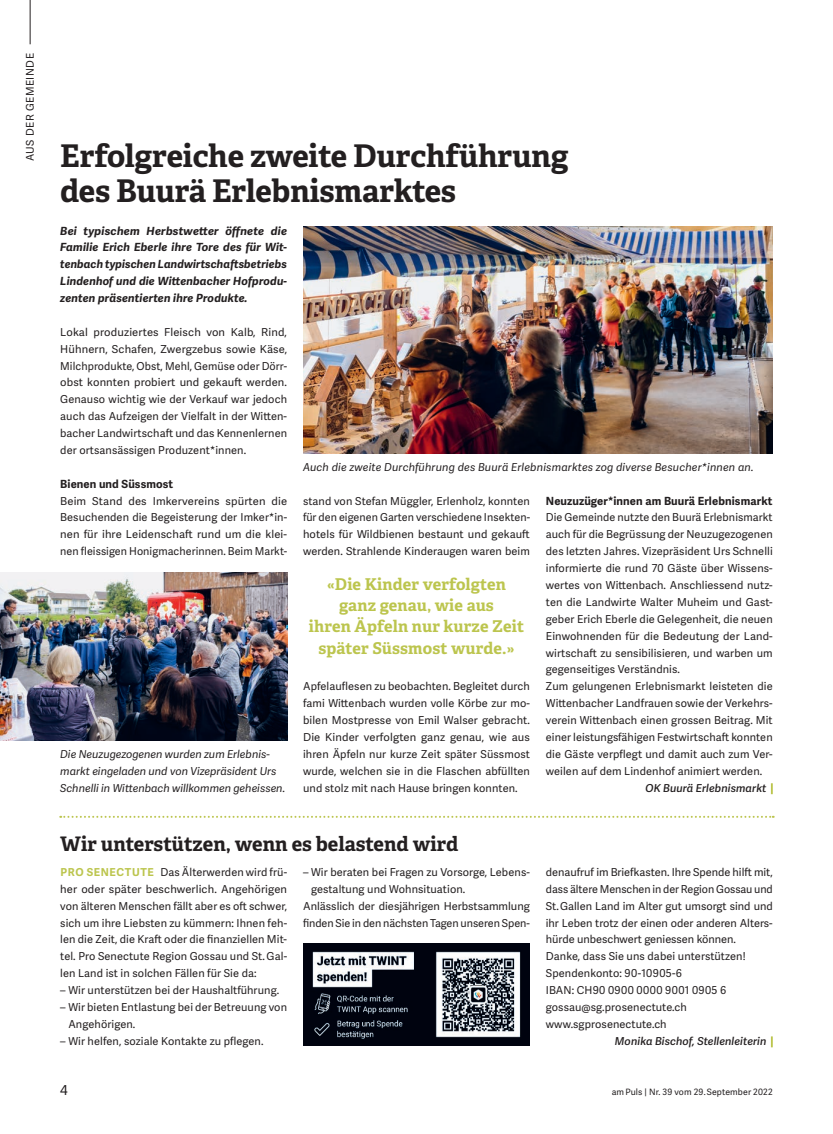
<style>
.page{position:relative;width:833px;height:1134px;background:#fff}
.page>*{position:absolute;margin:0;border:0;box-sizing:border-box;transform-origin:0 0}
.t1{font:700 31.25px/35px "Adelle";letter-spacing:-.005em;color:#231f20}
.t2{font:700 20px "Adelle";color:#231f20}
.t3{font:700 16.25px/21.2px "Adelle";letter-spacing:.01em;color:#bcc54e;text-align:center}
.t4{font:13.75px "Adelle Sans";color:#231f20}
.t5{font:italic 700 11.25px/16.9px "Adelle Sans";letter-spacing:.01em;color:#231f20;text-align:justify}
.t6{font:700 11.25px "Adelle Sans";letter-spacing:.01em;color:#231f20}
.t7{font:11px/16.9px "Adelle Sans";letter-spacing:.01em;color:#231f20;text-align:justify}
.t8{font:italic 11px/16.9px "Adelle Sans";color:#231f20}
.t9{font:italic 600 11px "Adelle Sans";letter-spacing:.005em;color:#231f20}
.t10{font:10.62px "Adelle Sans";letter-spacing:.05em;color:#231f20}
.t11{font:8.75px "Adelle Sans";letter-spacing:.01em;color:#231f20}
.s1{font-weight:700;color:#bcc54e}
</style>
<div class="page">
<hr style="left:30px;top:0;width:1px;height:44px;background:#231f20">
<img style="left:303px;top:226px;width:469px;height:228px">
<img style="left:0;top:572px;width:287px;height:169px">
<img style="left:303px;top:943px;width:227px;height:102px">
<svg style="left:60px;top:816px;width:713px;height:2px"></svg>
<p class="t10" style="left:24px;top:161px;width:110px;rotate:-90deg">AUS DER GEMEINDE</p>
<h1 class="t1" style="left:60px;top:139px;width:510px">Erfolgreiche zweite Durchführung des Buurä Erlebnismarktes</h1>
<p class="t5" style="left:60px;top:222px;width:228px">Bei typischem Herbstwetter öffnete die Familie Erich Eberle ihre Tore des für Wit&shy;tenbach typischen Landwirtschaftsbetriebs Lindenhof und die Wittenbacher Hofprodu&shy;zenten präsentierten ihre Produkte.</p>
<p class="t7" style="left:60px;top:324px;width:228px">Lokal produziertes Fleisch von Kalb, Rind, Hühnern, Schafen, Zwergzebus sowie Käse, Milchprodukte, Obst, Mehl, Gemüse oder Dörr&shy;obst konnten probiert und gekauft werden.<br>Genauso wichtig wie der Verkauf war jedoch auch das Aufzeigen der Vielfalt in der Witten&shy;bacher Landwirtschaft und das Kennenlernen der ortsansässigen Produzent*innen.</p>
<p class="t6" style="left:60px;top:477px;width:114px">Bienen und Süssmost</p>
<p class="t7" style="left:60px;top:493px;width:228px">Beim Stand des Imkervereins spürten die Besuchenden die Begeisterung der Imker*in&shy;nen für ihre Leidenschaft rund um die klei&shy;nen fleissigen Honigmacherinnen. Beim Markt-</p>
<p class="t7" style="left:303px;top:493px;width:228px">stand von Stefan Müggler, Erlenholz, konnten für den eigenen Garten verschiedene Insekten&shy;hotels für Wildbienen bestaunt und gekauft werden. Strahlende Kinderaugen waren beim</p>
<p class="t8" style="left:303px;top:459px;width:452px">Auch die zweite Durchführung des Buurä Erlebnismarktes zog diverse Besucher*innen an.</p>
<p class="t6" style="left:546px;top:494px;width:228px">Neuzuzüger*innen am Buurä Erlebnismarkt</p>
<p class="t7" style="left:546px;top:509px;width:228px;text-align:left">Die Gemeinde nutzte den Buurä Erlebnismarkt auch für die Begrüssung der Neuzugezogenen des letzten Jahres. Vizepräsident Urs Schnelli informierte die rund 70 Gäste über Wissens&shy;wertes von Wittenbach. Anschliessend nutz&shy;ten die Landwirte Walter Muheim und Gast&shy;geber Erich Eberle die Gelegenheit, die neuen Einwohnenden für die Bedeutung der Land&shy;wirtschaft zu sensibilisieren, und warben um gegenseitiges Verständnis.<br>Zum gelungenen Erlebnismarkt leisteten die Wittenbacher Landfrauen sowie der Verkehrs&shy;verein Wittenbach einen grossen Beitrag. Mit einer leistungsfähigen Festwirtschaft konnten die Gäste verpflegt und damit auch zum Ver&shy;weilen auf dem Lindenhof animiert werden.</p>
<p class="t9" style="left:645px;top:781px;width:122px">OK Buurä Erlebnismarkt</p>
<h3 class="t3" style="left:309px;top:574px;width:217px">«Die Kinder verfolgten ganz genau, wie aus<br>ihren Äpfeln nur kurze Zeit später Süssmost wurde.»</h3>
<p class="t7" style="left:303px;top:678px;width:228px">Apfelauflesen zu beobachten. Begleitet durch fami Wittenbach wurden volle Körbe zur mo&shy;bilen Mostpresse von Emil Walser gebracht.<br>Die Kinder verfolgten ganz genau, wie aus ihren Äpfeln nur kurze Zeit später Süssmost wurde, welchen sie in die Flaschen abfüllten und stolz mit nach Hause bringen konnten.</p>
<p class="t8" style="left:60px;top:746px;width:226px">Die Neuzugezogenen wurden zum Erlebnis&shy;markt eingeladen und von Vizepräsident Urs<br>Schnelli in Wittenbach willkommen geheissen.</p>
<h2 class="t2" style="left:60px;top:831px;width:399px">Wir unterstützen, wenn es belastend wird</h2>
<p class="t7" style="left:60px;top:864px;width:228px"><span class="s1">PRO SENECTUTE</span> Das Älterwerden wird frü&shy;her oder später beschwerlich. Angehörigen von älteren Menschen fällt aber es oft schwer, sich um ihre Liebsten zu kümmern: Ihnen feh&shy;len die Zeit, die Kraft oder die finanziellen Mit&shy;tel. Pro Senectute Region Gossau und St. Gal&shy;len Land ist in solchen Fällen für Sie da:</p>
<p class="t7" style="left:60px;top:982px;width:220px">– Wir unterstützen bei der Haushaltführung.</p>
<p class="t7" style="left:68px;top:999px;width:220px;text-indent:-8px">– Wir bieten Entlastung bei der Betreuung von<br>Angehörigen.</p>
<p class="t7" style="left:60px;top:1033px;width:205px">– Wir helfen, soziale Kontakte zu pflegen.</p>
<p class="t7" style="left:303px;top:864px;width:228px">– Wir beraten bei Fragen zu Vorsorge, Lebens-</p>
<p class="t7" style="left:311px;top:881px;width:156px">gestaltung und Wohnsituation.</p>
<p class="t7" style="left:303px;top:898px;width:228px">Anlässlich der diesjährigen Herbstsammlung</p>
<p class="t7" style="left:303px;top:914px;width:228px">finden Sie in den nächsten Tagen unseren Spen-</p>
<p class="t7" style="left:546px;top:864px;width:228px;text-align:left">denaufruf im Briefkasten. Ihre Spende hilft mit, dass ältere Menschen in der Region Gossau und St. Gallen Land im Alter gut umsorgt sind und ihr Leben trotz der einen oder anderen Alters&shy;hürde unbeschwert geniessen können.<br>Danke, dass Sie uns dabei unterstützen!<br>Spendenkonto: 90-10905-6<br>IBAN: CH90 0900 0000 9001 0905 6 gossau@sg.prosenectute.ch www.sgprosenectute.ch</p>
<p class="t9" style="left:615px;top:1034px;width:153px">Monika Bischof, Stellenleiterin</p>
<p class="t4" style="left:60px;top:1082px;width:9px">4</p>
<p class="t11" style="left:612px;top:1087px;width:162px">am Puls | Nr. 39 vom 29. September 2022</p>
</div>
